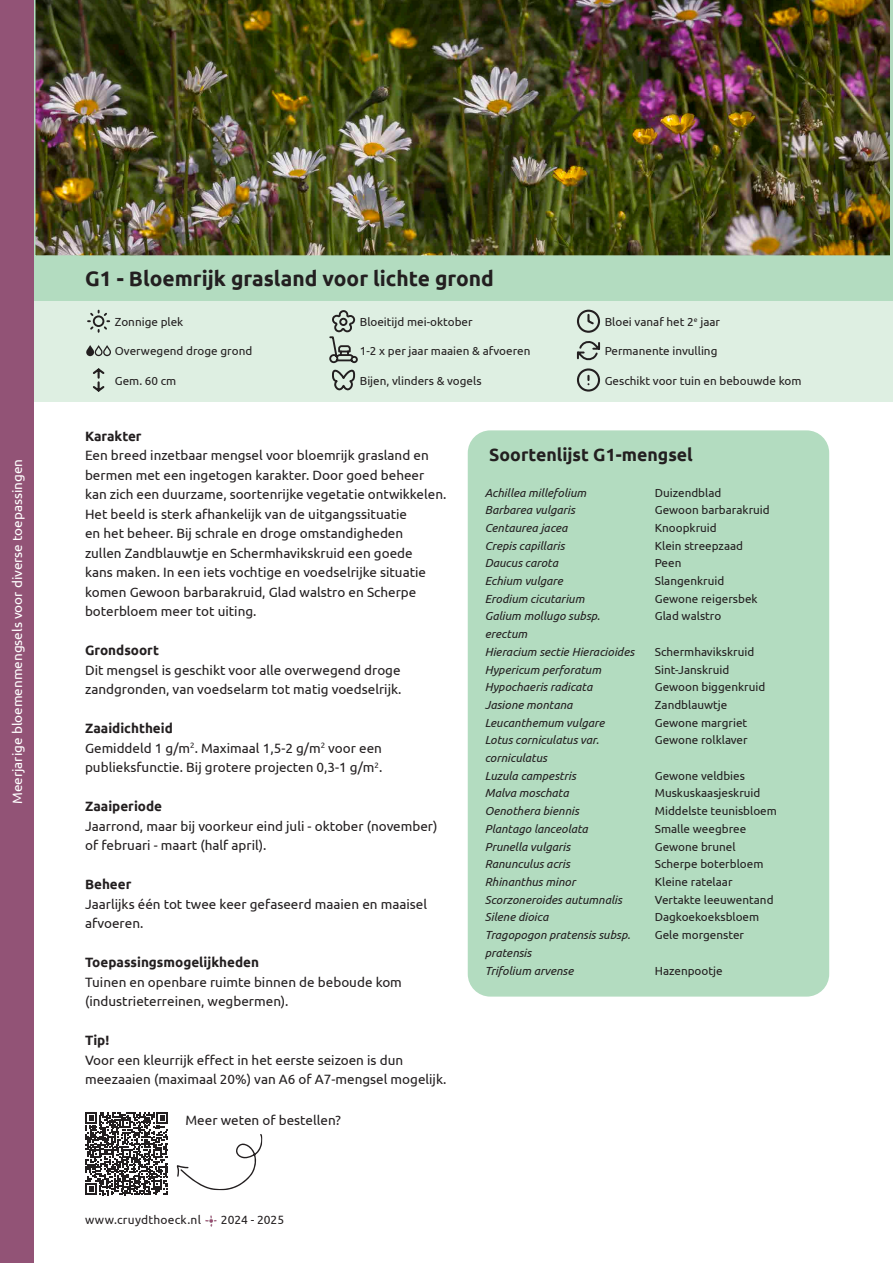
<style>
.page{position:relative;width:893px;height:1263px;background:#fff}
.page>*{position:absolute;margin:0;border:0;box-sizing:border-box;transform-origin:0 0}
.Platte_tekst{font:700 21px "Ubuntu";color:#231f20}
.t1{font:700 17.7px "Ubuntu";color:#231f20}
.Platte_tekst-2{font:13.5px/19.5px "Ubuntu";color:#231f20}
.t2{font:13.5px "Ubuntu";color:#fff}
.Platte_tekst-3{font:700 13.5px "Ubuntu";color:#231f20}
.t3{font:12px "Ubuntu";letter-spacing:.015em;color:#231f20}
.Platte_tekst-4{font:11.7px "Ubuntu";color:#231f20}
.t4{font:italic 11.7px/17.7px "Ubuntu";color:#231f20}
.s1{font-weight:700}
</style>
<div class="page">
<div style="left:0;top:299px;width:893px;height:103px;background:#deefe2"></div>
<div style="left:0;top:256px;width:893px;height:45px;background:#b3dcc0"></div>
<svg style="left:87px;top:310px;width:23px;height:23px"></svg>
<svg style="left:86px;top:345px;width:25px;height:11px"></svg>
<svg style="left:93px;top:368px;width:11px;height:24px"></svg>
<svg style="left:330px;top:310px;width:27px;height:53px"></svg>
<svg style="left:332px;top:370px;width:23px;height:20px"></svg>
<svg style="left:577px;top:310px;width:23px;height:23px"></svg>
<svg style="left:577px;top:341px;width:23px;height:19px"></svg>
<svg style="left:577px;top:368px;width:23px;height:24px"></svg>
<div style="left:468px;top:430px;width:361px;height:566px;background:#b3dcc0;border-radius:23px"></div>
<svg style="left:85px;top:1112px;width:83px;height:83px"></svg>
<svg style="left:176px;top:1134px;width:87px;height:56px"></svg>
<img style="left:34px;top:0;width:859px;height:256px">
<img style="left:205px;top:1215px;width:12px;height:12px">
<div style="left:0;top:0;width:34px;height:1263px;background:#925376"></div>
<p class="t2" style="left:9px;top:804px;width:347px;rotate:-90deg">Meerjarige bloemenmengsels voor diverse toepassingen</p>
<p class="Platte_tekst" style="left:85px;top:266px;width:410px">G1 - Bloemrijk grasland voor lichte grond</p>
<p class="Platte_tekst-4" style="left:115px;top:315px;width:70px">Zonnige plek</p>
<p class="Platte_tekst-4" style="left:115px;top:344px;width:139px">Overwegend droge grond</p>
<p class="Platte_tekst-4" style="left:115px;top:373px;width:63px">Gem. 60 cm</p>
<p class="Platte_tekst-4" style="left:360px;top:315px;width:114px">Bloeitijd mei-oktober</p>
<p class="Platte_tekst-4" style="left:360px;top:344px;width:172px">1-2 x per jaar maaien &amp; afvoeren</p>
<p class="Platte_tekst-4" style="left:360px;top:373px;width:123px">Bijen, vlinders &amp; vogels</p>
<p class="Platte_tekst-4" style="left:605px;top:315px;width:117px">Bloei vanaf het 2<sup>e</sup> jaar</p>
<p class="Platte_tekst-4" style="left:605px;top:344px;width:114px">Permanente invulling</p>
<p class="Platte_tekst-4" style="left:605px;top:373px;width:198px">Geschikt voor tuin en bebouwde kom</p>
<p class="Platte_tekst-2" style="left:85px;top:426px;width:363px"><span class="s1">Karakter<br></span>Een breed inzetbaar mengsel voor bloemrijk grasland en bermen met een ingetogen karakter. Door goed beheer kan zich een duurzame, soortenrijke vegetatie ontwikkelen.<br>Het beeld is sterk afhankelijk van de uitgangssituatie<br>en het beheer. Bij schrale en droge omstandigheden<br>zullen Zandblauwtje en Schermhavikskruid een goede<br>kans maken. In een iets vochtige en voedselrijke situatie komen Gewoon barbarakruid, Glad walstro en Scherpe boterbloem meer tot uiting.</p>
<p class="Platte_tekst-2" style="left:85px;top:640px;width:318px"><span class="s1">Grondsoort<br></span>Dit mengsel is geschikt voor alle overwegend droge zandgronden, van voedselarm tot matig voedselrijk.</p>
<p class="Platte_tekst-2" style="left:85px;top:718px;width:299px"><span class="s1">Zaaidichtheid<br></span>Gemiddeld 1 g/m<sup>2</sup>. Maximaal 1,5-2 g/m<sup>2</sup> voor een publieksfunctie. Bij grotere projecten 0,3-1 g/m<sup>2</sup>.</p>
<p class="Platte_tekst-2" style="left:85px;top:796px;width:354px"><span class="s1">Zaaiperiode<br></span>Jaarrond, maar bij voorkeur eind juli - oktober (november) of februari - maart (half april).</p>
<p class="Platte_tekst-3" style="left:85px;top:876px;width:48px">Beheer</p>
<p class="Platte_tekst-2" style="left:85px;top:894px;width:344px">Jaarlijks één tot twee keer gefaseerd maaien en maaisel afvoeren.</p>
<p class="Platte_tekst-3" style="left:85px;top:954px;width:175px">Toepassingsmogelijkheden</p>
<p class="Platte_tekst-2" style="left:85px;top:972px;width:318px">Tuinen en openbare ruimte binnen de beboude kom (industrieterreinen, wegbermen).</p>
<p class="Platte_tekst-3" style="left:85px;top:1032px;width:26px">Tip!</p>
<p class="Platte_tekst-2" style="left:85px;top:1050px;width:363px">Voor een kleurrijk effect in het eerste seizoen is dun meezaaien (maximaal 20%) van A6 of A7-mengsel mogelijk.</p>
<p class="Platte_tekst-2" style="left:186px;top:1110px;width:157px">Meer weten of bestellen?</p>
<p class="t3" style="left:85px;top:1212px;width:117px">www.cruydthoeck.nl</p>
<p class="t3" style="left:221px;top:1212px;width:65px">2024 - 2025</p>
<p class="t1" style="left:489px;top:444px;width:205px">Soortenlijst G1-mengsel</p>
<p class="t4" style="left:485px;top:483px;width:103px">Achillea millefolium</p>
<p class="t4" style="left:485px;top:501px;width:92px">Barbarea vulgaris</p>
<p class="t4" style="left:485px;top:519px;width:84px">Centaurea jacea</p>
<p class="t4" style="left:485px;top:536px;width:81px">Crepis capillaris</p>
<p class="t4" style="left:485px;top:554px;width:75px">Daucus carota</p>
<p class="t4" style="left:485px;top:572px;width:80px">Echium vulgare</p>
<p class="t4" style="left:485px;top:589px;width:101px">Erodium cicutarium</p>
<p class="t4" style="left:485px;top:607px;width:117px">Galium mollugo subsp. erectum</p>
<p class="t4" style="left:485px;top:642px;width:151px">Hieracium sectie Hieracioides</p>
<p class="t4" style="left:485px;top:660px;width:118px">Hypericum perforatum</p>
<p class="t4" style="left:485px;top:678px;width:109px">Hypochaeris radicata</p>
<p class="t4" style="left:485px;top:696px;width:89px">Jasione montana</p>
<p class="t4" style="left:485px;top:713px;width:121px">Leucanthemum vulgare</p>
<p class="t4" style="left:485px;top:731px;width:116px">Lotus corniculatus var. corniculatus</p>
<p class="t4" style="left:485px;top:766px;width:93px">Luzula campestris</p>
<p class="t4" style="left:485px;top:784px;width:86px">Malva moschata</p>
<p class="t4" style="left:485px;top:802px;width:96px">Oenothera biennis</p>
<p class="t4" style="left:485px;top:819px;width:105px">Plantago lanceolata</p>
<p class="t4" style="left:485px;top:837px;width:87px">Prunella vulgaris</p>
<p class="t4" style="left:485px;top:855px;width:87px">Ranunculus acris</p>
<p class="t4" style="left:485px;top:873px;width:92px">Rhinanthus minor</p>
<p class="t4" style="left:485px;top:890px;width:139px">Scorzoneroides autumnalis</p>
<p class="t4" style="left:485px;top:908px;width:65px">Silene dioica</p>
<p class="t4" style="left:485px;top:926px;width:147px">Tragopogon pratensis subsp. pratensis</p>
<p class="t4" style="left:485px;top:961px;width:90px">Trifolium arvense</p>
<p class="Platte_tekst-4" style="left:655px;top:485px;width:68px">Duizendblad</p>
<p class="Platte_tekst-4" style="left:655px;top:503px;width:116px">Gewoon barbarakruid</p>
<p class="Platte_tekst-4" style="left:655px;top:521px;width:63px">Knoopkruid</p>
<p class="Platte_tekst-4" style="left:655px;top:538px;width:90px">Klein streepzaad</p>
<p class="Platte_tekst-4" style="left:655px;top:556px;width:28px">Peen</p>
<p class="Platte_tekst-4" style="left:655px;top:574px;width:71px">Slangenkruid</p>
<p class="Platte_tekst-4" style="left:655px;top:591px;width:104px">Gewone reigersbek</p>
<p class="Platte_tekst-4" style="left:655px;top:609px;width:68px">Glad walstro</p>
<p class="Platte_tekst-4" style="left:655px;top:645px;width:101px">Schermhavikskruid</p>
<p class="Platte_tekst-4" style="left:655px;top:662px;width:76px">Sint-Janskruid</p>
<p class="Platte_tekst-4" style="left:655px;top:680px;width:112px">Gewoon biggenkruid</p>
<p class="Platte_tekst-4" style="left:655px;top:698px;width:74px">Zandblauwtje</p>
<p class="Platte_tekst-4" style="left:655px;top:715px;width:94px">Gewone margriet</p>
<p class="Platte_tekst-4" style="left:655px;top:733px;width:94px">Gewone rolklaver</p>
<p class="Platte_tekst-4" style="left:655px;top:768px;width:92px">Gewone veldbies</p>
<p class="Platte_tekst-4" style="left:655px;top:786px;width:107px">Muskuskaasjeskruid</p>
<p class="Platte_tekst-4" style="left:655px;top:804px;width:124px">Middelste teunisbloem</p>
<p class="Platte_tekst-4" style="left:655px;top:822px;width:93px">Smalle weegbree</p>
<p class="Platte_tekst-4" style="left:655px;top:839px;width:82px">Gewone brunel</p>
<p class="Platte_tekst-4" style="left:655px;top:857px;width:110px">Scherpe boterbloem</p>
<p class="Platte_tekst-4" style="left:655px;top:875px;width:79px">Kleine ratelaar</p>
<p class="Platte_tekst-4" style="left:655px;top:892px;width:120px">Vertakte leeuwentand</p>
<p class="Platte_tekst-4" style="left:655px;top:910px;width:106px">Dagkoekoeksbloem</p>
<p class="Platte_tekst-4" style="left:655px;top:928px;width:91px">Gele morgenster</p>
<p class="Platte_tekst-4" style="left:655px;top:963px;width:69px">Hazenpootje</p>
</div>
